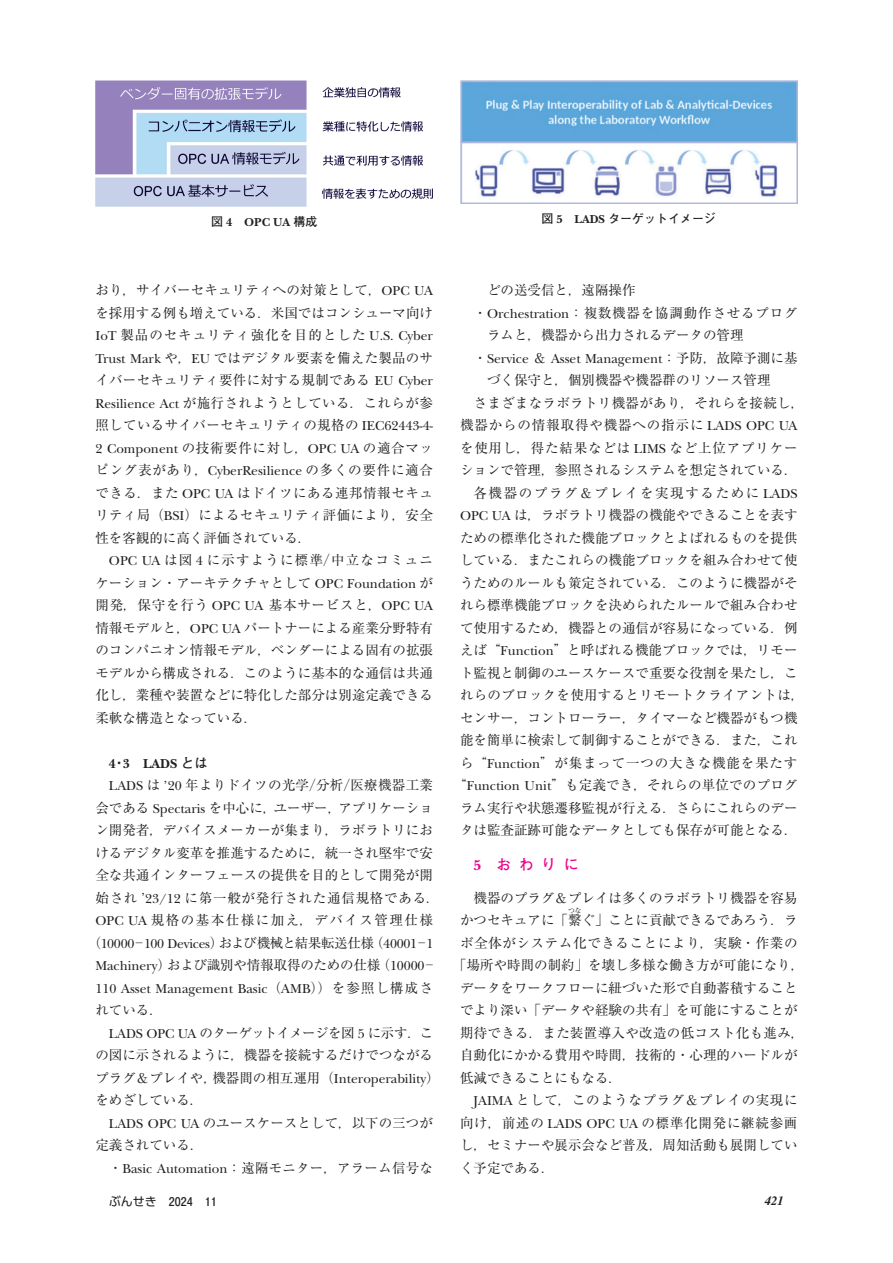
<style>
.page{position:relative;width:893px;height:1263px;background:#fff}
.page>*{position:absolute;margin:0;border:0;box-sizing:border-box;transform-origin:0 0}
.t1{font:700 15px "Futo Go B101 Pr 6";color:#ed028c}
.t2{font:13.5px/22.5px "Ryumin Pr 6";color:#231f20;text-align:justify}
.t3{font:13.5px "New Baskerville Std";color:#231f20}
.t4{font:13.5px "Ryumin Pr 6";letter-spacing:.06em;color:#231f20}
.t5{font:13.5px "Ryumin Pr 6";letter-spacing:.025em;color:#231f20}
.t6{font:13.5px "New Baskerville Std";letter-spacing:-.025em;color:#231f20}
.t7{font:13.5px "Ryumin Pr 6";letter-spacing:-.04em;color:#231f20}
.t8{font:13.5px "Ryumin Pr 6";letter-spacing:.065em;color:#231f20}
.t9{font:13.5px "Ryumin Pr 6";letter-spacing:.055em;color:#231f20}
.t10{font:13.5px "Ryumin Pr 6";letter-spacing:.02em;color:#231f20}
.t11{font:13.5px "Ryumin Pr 6";letter-spacing:.045em;color:#231f20}
.t12{font:13.5px "Ryumin Pr 6";letter-spacing:.05em;color:#231f20}
.t13{font:13.5px "Ryumin Pr 6";letter-spacing:.12em;color:#231f20}
.t14{font:700 13.5px "New Baskerville Std";color:#231f20}
.t15{font:italic 700 12.75px "Times LT Std";color:#231f20}
.t16{font:700 12px "Futo Go B101 Pr 6";color:#231f20}
.t17{font:700 12px "New Baskerville Std";color:#231f20}
.t18{font:6.75px "Ryumin Pr 6";color:#231f20}
.s1{font-family:"Futo Go B101 Pr 6"}
.s2{font-family:"New Baskerville Std"}
.s3{font-family:"Ryumin Pro"}
.s4{font-family:"Ryumin Pr 6"}
.s5{font-family:"Hira Kaku Std W2"}
.s6{font-family:"Futo Go B101 Pro"}
.s7{font-family:"UD Shin Go Pr 6";font-weight:400}
</style>
<div class="page">
<img style="left:95px;top:81px;width:338px;height:125px">
<img style="left:460px;top:81px;width:337px;height:123px">
<p class="t17" style="left:211px;top:215px;width:108px"><span class="s1">図</span> 4 OPC UA <span class="s1">構成</span></p>
<p class="t16" style="left:541px;top:209px;width:176px">図 <span class="s2">5 LADS</span> ターゲットイメージ</p>
<p class="t2" style="left:95px;top:278px;width:339px">おり<span class="s3">，</span>サイバーセキュリティへの対策として<span class="s3">，</span><span class="s2">OPC UA</span>を採用する例も増えている<span class="s3">．</span>米国ではコンシューマ向け<span class="s2">IoT</span> 製品のセキュリティ強化を目的とした <span class="s2">U.S. Cyber Trust Mark</span> や<span class="s3">，</span><span class="s2">EU</span> ではデジタル要素を備えた製品のサイバーセキュリティ要件に対する規制である <span class="s2">EU Cyber Resilience Act</span> が施行されようとしている<span class="s3">．</span>これらが参照しているサイバーセキュリティの規格の <span class="s2">IEC62443-4-</span></p>
<p class="t3" style="left:95px;top:440px;width:339px">2 Component <span class="s4">の技術要件に対し</span><span class="s3">，</span>OPC UA <span class="s4">の適合マッ</span></p>
<p class="t2" style="left:95px;top:458px;width:339px">ピング表があり<span class="s3">，</span><span class="s2">CyberResilience</span> の多くの要件に適合できる<span class="s3">．</span>また <span class="s2">OPC UA</span> はドイツにある連邦情報セキュリティ局<span class="s3">（</span><span class="s2">BSI</span><span class="s3">）</span>によるセキュリティ評価により<span class="s3">，</span>安全性を客観的に高く評価されている<span class="s3">．</span></p>
<p class="t2" style="left:95px;top:548px;width:339px;text-indent:13px"><span class="s2">OPC UA</span> は図 <span class="s2">4</span> に示すように標準<span class="s5">／</span>中立なコミュニケーション<span class="s3">・</span>アーキテクチャとして <span class="s2">OPC Foundation</span> が開発<span class="s3">，</span>保守を行う <span class="s2">OPC UA</span> 基本サービスと<span class="s3">，</span><span class="s2">OPC UA</span>情報モデルと<span class="s3">，</span><span class="s2">OPC UA</span> パートナーによる産業分野特有のコンパニオン情報モデル<span class="s3">，</span>ベンダーによる固有の拡張モデルから構成される<span class="s3">．</span>このように基本的な通信は共通化し<span class="s3">，</span>業種や装置などに特化した部分は別途定義できる柔軟な構造となっている<span class="s3">．</span></p>
<p class="t14" style="left:109px;top:755px;width:100px">4<span class="s6">・</span>3 LADS <span class="s1">とは</span></p>
<p class="t2" style="left:95px;top:773px;width:346px;text-align:center"><span class="s2">LADS</span> は <span class="s2">’20</span> 年よりドイツの光学<span class="s5">／</span>分析<span class="s5">／</span>医療機器工業<br>会である <span class="s2">Spectaris</span> を中心に<span class="s3">，</span>ユーザー<span class="s3">，</span>アプリケーション開発者<span class="s3">，</span>デバイスメーカーが集まり<span class="s3">，</span>ラボラトリにおけるデジタル変革を推進するために<span class="s3">，</span>統一され堅牢で安全な共通インターフェースの提供を目的として開発が開始され <span class="s2">’23/12</span> に第一般が発行された通信規格である<span class="s3">．<br></span><span class="s2">OPC UA</span> 規格の基本仕様に加え<span class="s3">，</span>デバイス管理仕様</p>
<p class="t6" style="left:88px;top:935px;width:347px"><span class="s3">（</span>10000<span class="s4">─</span> 100 Devices<span class="s3">）</span><span class="s4">および機械と結果転送仕様</span><span class="s3">（</span>40001<span class="s4">─</span> 1</p>
<p class="t2" style="left:95px;top:953px;width:339px"><span class="s2">Machinery</span><span class="s3">）</span>および識別や情報取得のための仕様<span class="s3">（</span><span class="s2">10000</span>─</p>
<p class="t3" style="left:95px;top:980px;width:339px">110 Asset Management Basic<span class="s3">（</span>AMB<span class="s3">））</span><span class="s4">を参照し構成さ</span></p>
<p class="t2" style="left:95px;top:998px;width:69px">れている<span class="s3">．</span></p>
<p class="t7" style="left:109px;top:1022px;width:326px"><span class="s2">LADS OPC UA</span> のターゲットイメージを図 <span class="s2">5</span> に示す<span class="s3">．</span>こ</p>
<p class="t2" style="left:95px;top:1043px;width:339px">の図に示されるように<span class="s3">，</span>機器を接続するだけでつながる</p>
<p class="t2" style="left:95px;top:1066px;width:346px">プラグ＆プレイや<span class="s3">，</span>機器間の相互運用<span class="s3">（</span><span class="s2">Interoperability</span><span class="s3">）</span></p>
<p class="t2" style="left:95px;top:1088px;width:110px">をめざしている<span class="s3">．</span></p>
<p class="t2" style="left:109px;top:1111px;width:326px"><span class="s2">LADS OPC UA</span> のユースケースとして<span class="s3">，</span>以下の三つが</p>
<p class="t2" style="left:95px;top:1133px;width:110px">定義されている<span class="s3">．</span></p>
<p class="t3" style="left:109px;top:1160px;width:325px"><span class="s3">・</span> Basic Automation<span class="s3">：</span><span class="s4">遠隔モニター</span><span class="s3">，</span><span class="s4">アラーム信号な</span></p>
<p class="t2" style="left:487px;top:278px;width:150px">どの送受信と<span class="s3">，</span>遠隔操作</p>
<p class="t4" style="left:473px;top:302px;width:326px"><span class="s3">・</span> <span class="s2">Orchestration</span><span class="s3">：</span>複数機器を協調動作させるプログ</p>
<p class="t2" style="left:487px;top:323px;width:258px">ラムと<span class="s3">，</span>機器から出力されるデータの管理</p>
<p class="t3" style="left:473px;top:350px;width:325px"><span class="s3">・</span> Service <span class="s4">＆</span> Asset Management<span class="s3">：</span><span class="s4">予防</span><span class="s3">，</span><span class="s4">故障予測に基</span></p>
<p class="t2" style="left:487px;top:368px;width:285px">づく保守と<span class="s3">，</span>個別機器や機器群のリソース管理</p>
<p class="t5" style="left:473px;top:392px;width:332px">さまざまなラボラトリ機器があり<span class="s3">，</span>それらを接続し<span class="s3">，</span></p>
<p class="t8" style="left:460px;top:415px;width:339px">機器からの情報取得や機器への指示に <span class="s2">LADS OPC UA</span></p>
<p class="t4" style="left:460px;top:437px;width:339px">を使用し<span class="s3">，</span>得た結果などは <span class="s2">LIMS</span> など上位アプリケー</p>
<p class="t2" style="left:460px;top:458px;width:339px">ションで管理<span class="s3">，</span>参照されるシステムを想定されている<span class="s3">．</span></p>
<p class="t13" style="left:473px;top:482px;width:325px">各機器のプラグ＆プレイを実現するために <span class="s2">LADS</span></p>
<p class="t2" style="left:460px;top:503px;width:339px"><span class="s2">OPC UA</span> は<span class="s3">，</span>ラボラトリ機器の機能やできることを表す</p>
<p class="t2" style="left:460px;top:526px;width:339px">ための標準化された機能ブロックとよばれるものを提供</p>
<p class="t2" style="left:460px;top:548px;width:339px">している<span class="s3">．</span>またこれらの機能ブロックを組み合わせて使</p>
<p class="t2" style="left:460px;top:571px;width:339px">うためのルールも策定されている<span class="s3">．</span>このように機器がそ</p>
<p class="t2" style="left:460px;top:593px;width:339px">れら標準機能ブロックを決められたルールで組み合わせ</p>
<p class="t2" style="left:460px;top:616px;width:339px">て使用するため<span class="s3">，</span>機器との通信が容易になっている<span class="s3">．</span>例</p>
<p class="t2" style="left:460px;top:638px;width:339px">えば<span class="s3">“</span><span class="s2">Function</span><span class="s3">”</span>と呼ばれる機能ブロックでは<span class="s3">，</span>リモー</p>
<p class="t2" style="left:460px;top:661px;width:339px">ト監視と制御のユースケースで重要な役割を果たし<span class="s3">，</span>こ</p>
<p class="t10" style="left:460px;top:685px;width:346px">れらのブロックを使用するとリモートクライアントは<span class="s3">，</span></p>
<p class="t2" style="left:460px;top:706px;width:339px">センサー<span class="s3">，</span>コントローラー<span class="s3">，</span>タイマーなど機器がもつ機</p>
<p class="t2" style="left:460px;top:728px;width:339px">能を簡単に検索して制御することができる<span class="s3">．</span>また<span class="s3">，</span>これ</p>
<p class="t4" style="left:460px;top:752px;width:339px">ら<span class="s3">“</span><span class="s2">Function</span><span class="s3">”</span>が集まって一つの大きな機能を果たす</p>
<p class="t2" style="left:453px;top:773px;width:346px"><span class="s3">“</span><span class="s2">Function Unit</span><span class="s3">”</span>も定義でき<span class="s3">，</span>それらの単位でのプログ</p>
<p class="t2" style="left:460px;top:796px;width:339px">ラム実行や状態遷移監視が行える<span class="s3">．</span>さらにこれらのデー</p>
<p class="t2" style="left:460px;top:818px;width:339px">タは監査証跡可能なデータとしても保存が可能となる<span class="s3">．</span></p>
<p class="t1" style="left:473px;top:853px;width:107px"><span class="s2">5</span>　お わ り に</p>
<p class="t2" style="left:460px;top:886px;width:339px;text-align:right">機器のプラグ＆プレイは多くのラボラトリ機器を容易かつセキュアに<span class="s3">「</span>繋ぐ<span class="s3">」</span>ことに貢献できるであろう<span class="s3">．</span>ラ</p>
<p class="t18" style="left:568px;top:905px;width:15px">つな</p>
<p class="t12" style="left:460px;top:932px;width:339px">ボ全体がシステム化できることにより<span class="s3">，</span>実験<span class="s3">・</span>作業の</p>
<p class="t2" style="left:453px;top:953px;width:352px"><span class="s3">「</span>場所や時間の制約<span class="s3">」</span>を壊し多様な働き方が可能になり<span class="s3">，</span></p>
<p class="t2" style="left:460px;top:976px;width:339px">データをワークフローに紐づいた形で自動蓄積すること</p>
<p class="t2" style="left:460px;top:998px;width:339px">でより深い<span class="s3">「</span>データや経験の共有<span class="s3">」</span>を可能にすることが</p>
<p class="t5" style="left:460px;top:1022px;width:346px">期待できる<span class="s3">．</span>また装置導入や改造の低コスト化も進み<span class="s3">，</span></p>
<p class="t2" style="left:460px;top:1043px;width:339px">自動化にかかる費用や時間<span class="s3">，</span>技術的<span class="s3">・</span>心理的ハードルが</p>
<p class="t2" style="left:460px;top:1066px;width:163px">低減できることにもなる<span class="s3">．</span></p>
<p class="t11" style="left:473px;top:1090px;width:326px"><span class="s2">JAIMA</span> として<span class="s3">，</span>このようなプラグ＆プレイの実現に</p>
<p class="t9" style="left:460px;top:1112px;width:339px">向け<span class="s3">，</span>前述の <span class="s2">LADS OPC UA</span> の標準化開発に継続参画</p>
<p class="t2" style="left:460px;top:1133px;width:339px">し<span class="s3">，</span>セミナーや展示会など普及<span class="s3">，</span>周知活動も展開してい</p>
<p class="t2" style="left:460px;top:1156px;width:96px">く予定である<span class="s3">．</span></p>
<p class="t16" style="left:109px;top:1191px;width:109px"><span class="s7">ぶんせき</span>　2024　11</p>
<p class="t15" style="left:765px;top:1193px;width:21px">421</p>
</div>
